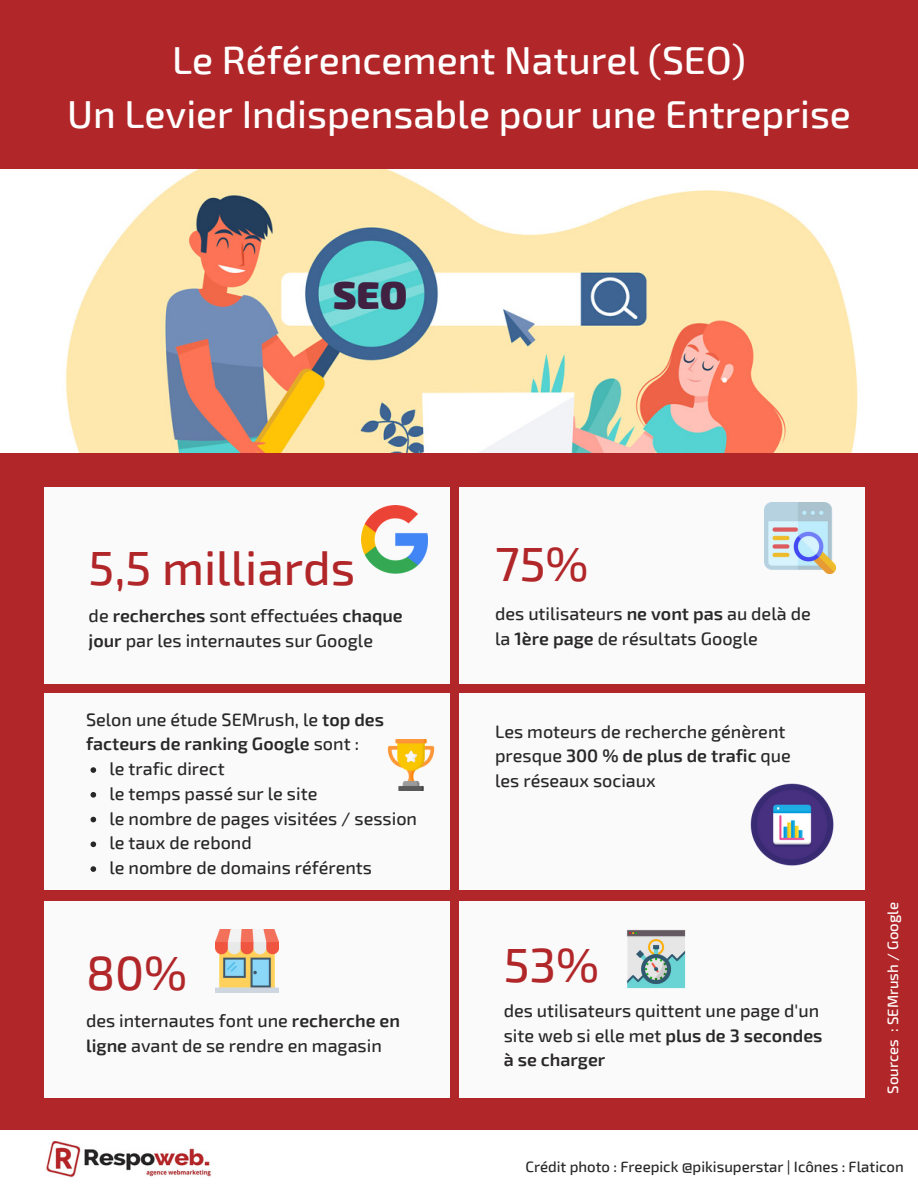
<style>
.page{position:relative;width:918px;height:1188px;background:#b12629}
.page>*{position:absolute;margin:0;border:0;box-sizing:border-box;transform-origin:0 0}
.t1{font:500 48px "Exo 2";color:#b12629}
.t2{font:500 39px/54px "Exo 2";color:#fff;text-align:center}
.t3{font:900 39px "Exo 2";color:#402141}
.t4{font:500 18px/24.8px "Exo 2";color:#292728}
.t5{font:600 18px/24.8px "Exo 2";color:#292728}
.t6{font:500 15px "Exo 2";color:#292728}
.t7{font:500 15px "Exo 2";color:#fff}
.s1{font-weight:600}
.s2{font-weight:500}
</style>
<div class="page">
<img style="left:0;top:169px;width:918px;height:284px">
<div style="left:45px;top:487px;width:405px;height:196px;background:#fafafa"></div>
<div style="left:459px;top:487px;width:406px;height:196px;background:#fafafa"></div>
<div style="left:45px;top:693px;width:405px;height:196px;background:#fafafa"></div>
<div style="left:459px;top:693px;width:406px;height:196px;background:#fafafa"></div>
<div style="left:45px;top:901px;width:405px;height:196px;background:#fafafa"></div>
<div style="left:459px;top:901px;width:406px;height:196px;background:#fafafa"></div>
<div style="left:0;top:1130px;width:918px;height:58px;background:#fff"></div>
<img style="left:46px;top:1141px;width:165px;height:37px">
<img style="left:361px;top:505px;width:67px;height:69px">
<img style="left:765px;top:502px;width:70px;height:71px">
<img style="left:387px;top:740px;width:48px;height:50px">
<img style="left:216px;top:929px;width:63px;height:63px">
<img style="left:750px;top:783px;width:84px;height:83px">
<img style="left:626px;top:929px;width:60px;height:60px">
<svg style="left:91px;top:767px;width:5px;height:6px"></svg>
<svg style="left:91px;top:792px;width:5px;height:6px"></svg>
<svg style="left:91px;top:817px;width:5px;height:5px"></svg>
<svg style="left:91px;top:842px;width:5px;height:5px"></svg>
<svg style="left:91px;top:866px;width:5px;height:6px"></svg>
<h2 class="t2" style="left:67px;top:31px;width:785px">Le Référencement Naturel (SEO)<br>Un Levier Indispensable pour une Entreprise</h2>
<h2 class="t3" style="left:333px;top:269px;width:76px">SEO</h2>
<h1 class="t1" style="left:89px;top:537px;width:268px">5,5 milliards</h1>
<p class="t4" style="left:89px;top:602px;width:316px">de <span class="s1">recherches</span> sont effectuées <span class="s1">chaque jour</span> par les internautes sur Google</p>
<h1 class="t1" style="left:495px;top:533px;width:95px">75%</h1>
<p class="t4" style="left:495px;top:601px;width:317px">des utilisateurs <span class="s1">ne vont pas</span> au delà de la <span class="s1">1ère page</span> de résultats Google</p>
<p class="t5" style="left:86px;top:706px;width:299px"><span class="s2">Selon une étude SEMrush, le</span> top des facteurs de ranking Google <span class="s2">sont :</span></p>
<p class="t4" style="left:495px;top:718px;width:297px">Les moteurs de recherche génèrent presque <span class="s1">300 % de plus de trafic</span> que les réseaux sociaux</p>
<p class="t4" style="left:109px;top:756px;width:309px">le trafic direct<br>le temps passé sur le site<br>le nombre de pages visitées / session le taux de rebond<br>le nombre de domains référents</p>
<h1 class="t1" style="left:86px;top:942px;width:103px">80%</h1>
<p class="t4" style="left:86px;top:1008px;width:315px">des internautes font une <span class="s1">recherche en ligne</span> avant de se rendre en magasin</p>
<h1 class="t1" style="left:504px;top:933px;width:97px">53%</h1>
<p class="t4" style="left:504px;top:997px;width:320px">des utilisateurs quittent une page d'un site web si elle met <span class="s1">plus de 3 secondes à se charger</span></p>
<p class="t7" style="left:883px;top:1094px;width:193px;rotate:-90deg">Sources : SEMrush / Google</p>
<p class="t6" style="left:525px;top:1157px;width:380px">Crédit photo : Freepick @pikisuperstar | Icônes : Flaticon</p>
</div>
